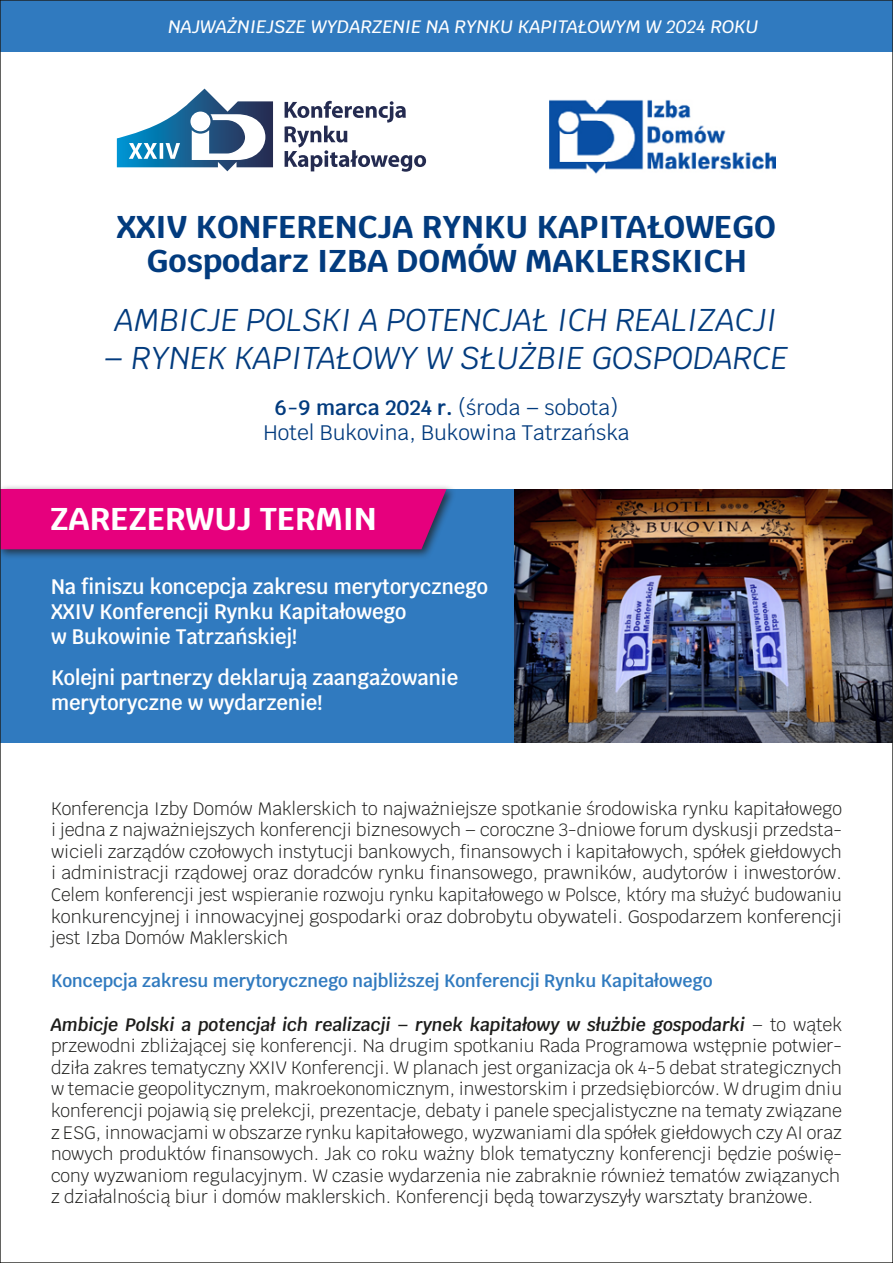
<style>
.page{position:relative;width:893px;height:1263px;background:#fff}
.page>*{position:absolute;margin:0;border:0;box-sizing:border-box;transform-origin:0 0}
.t1{font:italic 31.5px "Krub";color:#023b7e}
.t2{font:700 31.5px/34.5px "Krub";color:#023b7e;text-align:center}
.t3{font:700 31.5px "Krub";color:#fff}
.t4{font:600 21px/25.2px "Krub";color:#fff;scale:.95 1}
.t5{font:21px/25.2px "Krub";color:#023b7e;text-align:center}
.t6{font:300 18px/21.6px "Krub";color:#1d1d1b;text-align:justify}
.t7{font:600 18px "Krub";color:#307abf}
.t8{font:italic 500 18px "Krub";color:#fff}
.s1{font-weight:600}
.s2{font-weight:600;font-style:italic}
</style>
<div class="page">
<div style="left:0;top:0;width:893px;height:51px;background:#307abf"></div>
<div style="left:0;top:489px;width:515px;height:254px;background:#307abf"></div>
<svg style="left:285px;top:101px;width:141px;height:71px"></svg>
<svg style="left:117px;top:89px;width:156px;height:82px"></svg>
<img style="left:550px;top:99px;width:226px;height:75px">
<img style="left:514px;top:489px;width:377px;height:253px">
<div style="left:0;top:484px;width:456px;height:76px;background:#1d1d1b;opacity:.75"></div>
<div style="left:2px;top:489px;width:444px;height:60px;background:#e6007d"></div>
<p class="t8" style="left:168px;top:16px;width:591px">NAJWAŻNIEJSZE WYDARZENIE NA RYNKU KAPITAŁOWYM W 2024 ROKU</p>
<h1 class="t2" style="left:117px;top:210px;width:661px">XXIV KONFERENCJA RYNKU KAPITAŁOWEGO<br>Gospodarz IZBA DOMÓW MAKLERSKICH</h1>
<h1 class="t1" style="left:115px;top:293px;width:664px">AMBICJE POLSKI A POTENCJAŁ ICH REALIZACJI</h1>
<h1 class="t1" style="left:105px;top:331px;width:685px">– RYNEK KAPITAŁOWY W SŁUŻBIE GOSPODARCE</h1>
<p class="t5" style="left:263px;top:395px;width:368px"><span class="s1">6-9 marca 2024 r.</span> (środa – sobota)<br>Hotel Bukovina, Bukowina Tatrzańska</p>
<h1 class="t3" style="left:50px;top:501px;width:328px">ZAREZERWUJ TERMIN</h1>
<p class="t4" style="left:51px;top:574px;width:462px">Na finiszu koncepcja zakresu merytorycznego<br>XXIV Konferencji Rynku Kapitałowego<br>w Bukowinie Tatrzańskiej!</p>
<p class="t4" style="left:51px;top:665px;width:430px">Kolejni partnerzy deklarują zaangażowanie merytoryczne w wydarzenie!</p>
<p class="t6" style="left:51px;top:797px;width:792px">Konferencja Izby Domów Maklerskich to najważniejsze spotkanie środowiska rynku kapitałowego i jedna z najważniejszych konferencji biznesowych – coroczne 3-dniowe forum dyskusji przedsta&shy;wicieli zarządów czołowych instytucji bankowych, finansowych i kapitałowych, spółek giełdowych i administracji rządowej oraz doradców rynku finansowego, prawników, audytorów i inwestorów.<br>Celem konferencji jest wspieranie rozwoju rynku kapitałowego w Polsce, który ma służyć budowaniu konkurencyjnej i innowacyjnej gospodarki oraz dobrobytu obywateli. Gospodarzem konferencji jest Izba Domów Maklerskich</p>
<p class="t7" style="left:51px;top:971px;width:663px">Koncepcja zakresu merytorycznego najbliższej Konferencji Rynku Kapitałowego</p>
<p class="t6" style="left:51px;top:1013px;width:792px"><span class="s2">Ambicje Polski a potencjał ich realizacji – rynek kapitałowy w służbie gospodarki</span> – to wątek przewodni zbliżającej się konferencji. Na drugim spotkaniu Rada Programowa wstępnie potwier&shy;dziła zakres tematyczny XXIV Konferencji. W planach jest organizacja ok 4-5 debat strategicznych w temacie geopolitycznym, makroekonomicznym, inwestorskim i przedsiębiorców. W drugim dniu konferencji pojawią się prelekcji, prezentacje, debaty i panele specjalistyczne na tematy związane z ESG, innowacjami w obszarze rynku kapitałowego, wyzwaniami dla spółek giełdowych czy AI oraz nowych produktów finansowych. Jak co roku ważny blok tematyczny konferencji będzie poświę&shy;cony wyzwaniom regulacyjnym. W czasie wydarzenia nie zabraknie również tematów związanych z działalnością biur i domów maklerskich. Konferencji będą towarzyszyły warsztaty branżowe.</p>
</div>
